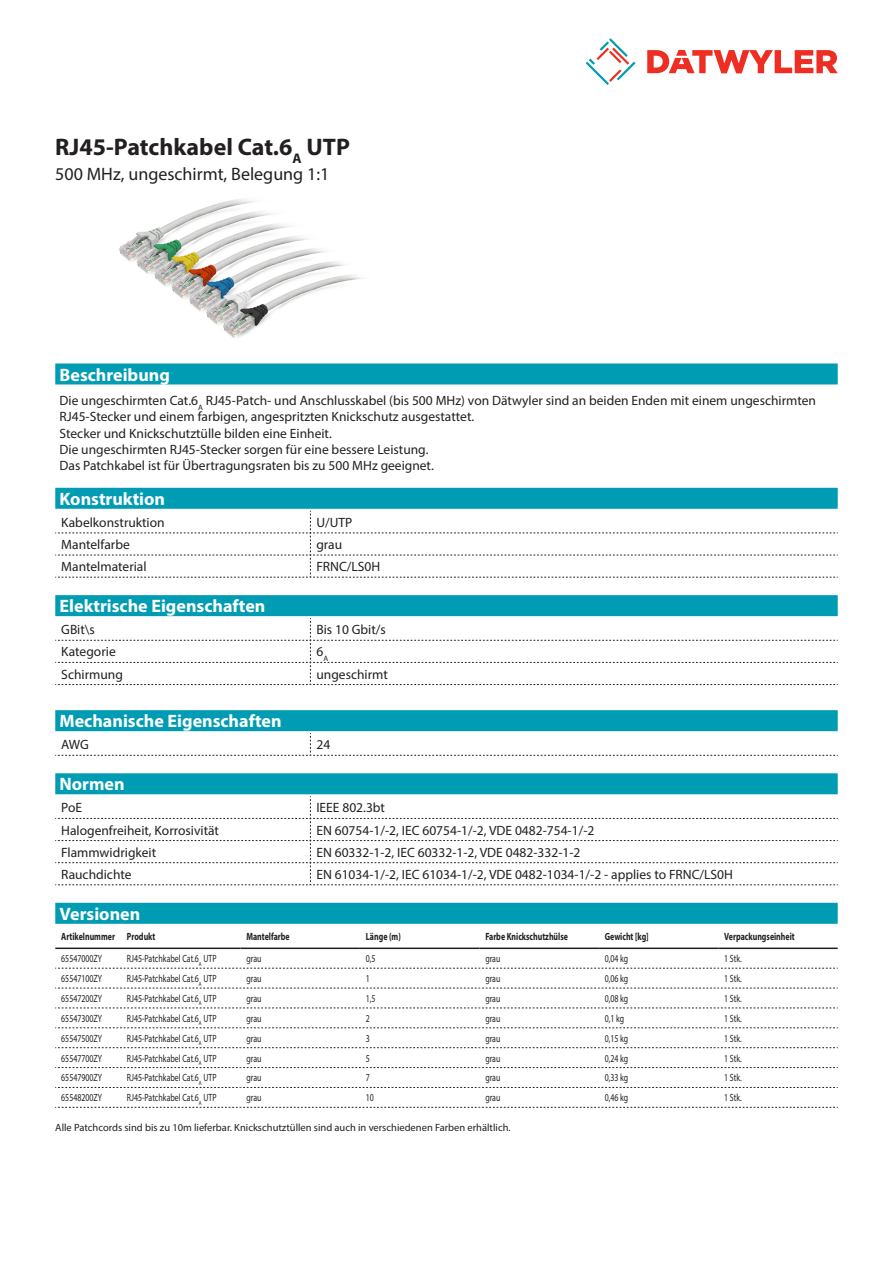
<style>
.page{position:relative;width:893px;height:1263px;background:#fff}
.page>*{position:absolute;margin:0;border:0;box-sizing:border-box;transform-origin:0 0}
.Product_Head{font:700 24px "Myriad Pro";color:#231f20}
.Standard_Head_Proper{font:700 18px "Myriad Pro";color:#fff}
.SubHead{font:18px "Myriad Pro";color:#231f20}
.Standard_text{font:13.5px/16.2px "Myriad Pro";color:#231f20}
.myriad_light_propert{font:13.5px "Myriad Pro";color:#231f20}
.myriadlight{font:10.5px "Myriad Pro";color:#231f20;scale:.75 1}
.imagetext{font:10.5px "Myriad Pro";color:#231f20}
.myriadbold{font:700 10.5px "Myriad Pro";color:#231f20;scale:.75 1}
</style>
<div class="page">
<svg style="left:586px;top:38px;width:49px;height:47px"></svg>
<svg style="left:647px;top:50px;width:191px;height:23px"></svg>
<div style="left:55px;top:773px;width:783px;height:21px;background:#009cb3"></div>
<svg style="left:55px;top:796px;width:783px;height:89px"></svg>
<div style="left:55px;top:488px;width:783px;height:21px;background:#009cb3"></div>
<svg style="left:55px;top:511px;width:783px;height:67px"></svg>
<div style="left:55px;top:710px;width:783px;height:21px;background:#009cb3"></div>
<svg style="left:55px;top:733px;width:783px;height:23px"></svg>
<img style="left:119px;top:199px;width:243px;height:139px">
<div style="left:55px;top:903px;width:783px;height:21px;background:#009cb3"></div>
<hr style="left:55px;top:947px;width:66px;height:2px;background:#231f20">
<hr style="left:121px;top:947px;width:119px;height:2px;background:#231f20">
<hr style="left:240px;top:947px;width:120px;height:2px;background:#231f20">
<hr style="left:360px;top:947px;width:119px;height:2px;background:#231f20">
<hr style="left:479px;top:947px;width:120px;height:2px;background:#231f20">
<hr style="left:599px;top:947px;width:119px;height:2px;background:#231f20">
<hr style="left:718px;top:947px;width:120px;height:2px;background:#231f20">
<svg style="left:55px;top:968px;width:783px;height:1px"></svg>
<svg style="left:55px;top:988px;width:783px;height:1px"></svg>
<svg style="left:55px;top:1008px;width:783px;height:1px"></svg>
<svg style="left:55px;top:1027px;width:783px;height:1px"></svg>
<svg style="left:55px;top:1047px;width:783px;height:1px"></svg>
<svg style="left:55px;top:1067px;width:783px;height:1px"></svg>
<svg style="left:55px;top:1087px;width:783px;height:1px"></svg>
<svg style="left:55px;top:1107px;width:783px;height:1px"></svg>
<div style="left:55px;top:363px;width:783px;height:21px;background:#009cb3"></div>
<div style="left:55px;top:595px;width:783px;height:21px;background:#009cb3"></div>
<svg style="left:55px;top:618px;width:783px;height:67px"></svg>
<p class="Product_Head" style="left:55px;top:131px;width:296px">RJ45-Patchkabel Cat.6<sub>A</sub> UTP</p>
<p class="SubHead" style="left:55px;top:163px;width:276px">500 MHz, ungeschirmt, Belegung 1:1</p>
<p class="Standard_Head_Proper" style="left:60px;top:363px;width:112px">Beschreibung</p>
<p class="Standard_text" style="left:60px;top:392px;width:758px">Die ungeschirmten Cat.6<sub>A</sub> RJ45-Patch- und Anschlusskabel (bis 500 MHz) von Dätwyler sind an beiden Enden mit einem ungeschirmten RJ45-Stecker und einem farbigen, angespritzten Knickschutz ausgestattet.<br>Stecker und Knickschutztülle bilden eine Einheit.<br>Die ungeschirmten RJ45-Stecker sorgen für eine bessere Leistung.<br>Das Patchkabel ist für Übertragungsraten bis zu 500 MHz geeignet.</p>
<p class="Standard_Head_Proper" style="left:60px;top:487px;width:107px">Konstruktion</p>
<p class="myriad_light_propert" style="left:61px;top:514px;width:105px">Kabelkonstruktion</p>
<p class="myriad_light_propert" style="left:316px;top:514px;width:37px">U/UTP</p>
<p class="myriad_light_propert" style="left:61px;top:536px;width:70px">Mantelfarbe</p>
<p class="myriad_light_propert" style="left:316px;top:536px;width:27px">grau</p>
<p class="myriad_light_propert" style="left:61px;top:558px;width:87px">Mantelmaterial</p>
<p class="myriad_light_propert" style="left:316px;top:558px;width:65px">FRNC/LS0H</p>
<p class="Standard_Head_Proper" style="left:60px;top:594px;width:207px">Elektrische Eigenschaften</p>
<p class="myriad_light_propert" style="left:61px;top:621px;width:35px">GBit\s</p>
<p class="myriad_light_propert" style="left:316px;top:621px;width:71px">Bis 10 Gbit/s</p>
<p class="myriad_light_propert" style="left:61px;top:643px;width:56px">Kategorie</p>
<p class="myriad_light_propert" style="left:316px;top:643px;width:13px">6<sub>A</sub></p>
<p class="myriad_light_propert" style="left:61px;top:666px;width:63px">Schirmung</p>
<p class="myriad_light_propert" style="left:316px;top:666px;width:73px">ungeschirmt</p>
<p class="Standard_Head_Proper" style="left:60px;top:709px;width:224px">Mechanische Eigenschaften</p>
<p class="myriad_light_propert" style="left:61px;top:736px;width:29px">AWG</p>
<p class="myriad_light_propert" style="left:316px;top:736px;width:15px">24</p>
<p class="Standard_Head_Proper" style="left:60px;top:772px;width:67px">Normen</p>
<p class="myriad_light_propert" style="left:61px;top:799px;width:22px">PoE</p>
<p class="myriad_light_propert" style="left:316px;top:799px;width:70px">IEEE 802.3bt</p>
<p class="myriad_light_propert" style="left:61px;top:822px;width:159px">Halogenfreiheit, Korrosivität</p>
<p class="myriad_light_propert" style="left:316px;top:822px;width:279px">EN 60754-1/-2, IEC 60754-1/-2, VDE 0482-754-1/-2</p>
<p class="myriad_light_propert" style="left:61px;top:844px;width:96px">Flammwidrigkeit</p>
<p class="myriad_light_propert" style="left:316px;top:844px;width:266px">EN 60332-1-2, IEC 60332-1-2, VDE 0482-332-1-2</p>
<p class="myriad_light_propert" style="left:61px;top:866px;width:72px">Rauchdichte</p>
<p class="myriad_light_propert" style="left:316px;top:866px;width:418px">EN 61034-1/-2, IEC 61034-1/-2, VDE 0482-1034-1/-2 - applies to FRNC/LS0H</p>
<p class="Standard_Head_Proper" style="left:60px;top:902px;width:82px">Versionen</p>
<p class="myriadbold" style="left:61px;top:929px;width:73px">Artikelnummer</p>
<p class="myriadbold" style="left:127px;top:929px;width:39px">Produkt</p>
<p class="myriadbold" style="left:246px;top:929px;width:59px">Mantelfarbe</p>
<p class="myriadbold" style="left:366px;top:929px;width:48px">Länge (m)</p>
<p class="myriadbold" style="left:485px;top:929px;width:112px">Farbe Knickschutzhülse</p>
<p class="myriadbold" style="left:605px;top:929px;width:60px">Gewicht [kg]</p>
<p class="myriadbold" style="left:724px;top:929px;width:95px">Verpackungseinheit</p>
<p class="myriadlight" style="left:61px;top:952px;width:56px">65547000ZY</p>
<p class="myriadlight" style="left:127px;top:952px;width:121px">RJ45-Patchkabel Cat.6<sub>A</sub> UTP</p>
<p class="myriadlight" style="left:246px;top:952px;width:22px">grau</p>
<p class="myriadlight" style="left:366px;top:952px;width:14px">0,5</p>
<p class="myriadlight" style="left:485px;top:952px;width:22px">grau</p>
<p class="myriadlight" style="left:605px;top:952px;width:33px">0,04 kg</p>
<p class="myriadlight" style="left:724px;top:952px;width:25px">1 Stk.</p>
<p class="myriadlight" style="left:61px;top:972px;width:56px">65547100ZY</p>
<p class="myriadlight" style="left:127px;top:972px;width:121px">RJ45-Patchkabel Cat.6<sub>A</sub> UTP</p>
<p class="myriadlight" style="left:246px;top:972px;width:22px">grau</p>
<p class="myriadlight" style="left:366px;top:972px;width:7px">1</p>
<p class="myriadlight" style="left:485px;top:972px;width:22px">grau</p>
<p class="myriadlight" style="left:605px;top:972px;width:33px">0,06 kg</p>
<p class="myriadlight" style="left:724px;top:972px;width:25px">1 Stk.</p>
<p class="myriadlight" style="left:61px;top:992px;width:56px">65547200ZY</p>
<p class="myriadlight" style="left:127px;top:992px;width:121px">RJ45-Patchkabel Cat.6<sub>A</sub> UTP</p>
<p class="myriadlight" style="left:246px;top:992px;width:22px">grau</p>
<p class="myriadlight" style="left:366px;top:992px;width:14px">1,5</p>
<p class="myriadlight" style="left:485px;top:992px;width:22px">grau</p>
<p class="myriadlight" style="left:605px;top:992px;width:33px">0,08 kg</p>
<p class="myriadlight" style="left:724px;top:992px;width:25px">1 Stk.</p>
<p class="myriadlight" style="left:61px;top:1012px;width:56px">65547300ZY</p>
<p class="myriadlight" style="left:127px;top:1012px;width:121px">RJ45-Patchkabel Cat.6<sub>A</sub> UTP</p>
<p class="myriadlight" style="left:246px;top:1012px;width:22px">grau</p>
<p class="myriadlight" style="left:366px;top:1012px;width:7px">2</p>
<p class="myriadlight" style="left:485px;top:1012px;width:22px">grau</p>
<p class="myriadlight" style="left:605px;top:1012px;width:27px">0,1 kg</p>
<p class="myriadlight" style="left:724px;top:1012px;width:25px">1 Stk.</p>
<p class="myriadlight" style="left:61px;top:1032px;width:56px">65547500ZY</p>
<p class="myriadlight" style="left:127px;top:1032px;width:121px">RJ45-Patchkabel Cat.6<sub>A</sub> UTP</p>
<p class="myriadlight" style="left:246px;top:1032px;width:22px">grau</p>
<p class="myriadlight" style="left:366px;top:1032px;width:7px">3</p>
<p class="myriadlight" style="left:485px;top:1032px;width:22px">grau</p>
<p class="myriadlight" style="left:605px;top:1032px;width:33px">0,15 kg</p>
<p class="myriadlight" style="left:724px;top:1032px;width:25px">1 Stk.</p>
<p class="myriadlight" style="left:61px;top:1051px;width:56px">65547700ZY</p>
<p class="myriadlight" style="left:127px;top:1051px;width:121px">RJ45-Patchkabel Cat.6<sub>A</sub> UTP</p>
<p class="myriadlight" style="left:246px;top:1051px;width:22px">grau</p>
<p class="myriadlight" style="left:366px;top:1051px;width:7px">5</p>
<p class="myriadlight" style="left:485px;top:1051px;width:22px">grau</p>
<p class="myriadlight" style="left:605px;top:1051px;width:33px">0,24 kg</p>
<p class="myriadlight" style="left:724px;top:1051px;width:25px">1 Stk.</p>
<p class="myriadlight" style="left:61px;top:1071px;width:56px">65547900ZY</p>
<p class="myriadlight" style="left:127px;top:1071px;width:121px">RJ45-Patchkabel Cat.6<sub>A</sub> UTP</p>
<p class="myriadlight" style="left:246px;top:1071px;width:22px">grau</p>
<p class="myriadlight" style="left:366px;top:1071px;width:7px">7</p>
<p class="myriadlight" style="left:485px;top:1071px;width:22px">grau</p>
<p class="myriadlight" style="left:605px;top:1071px;width:33px">0,33 kg</p>
<p class="myriadlight" style="left:724px;top:1071px;width:25px">1 Stk.</p>
<p class="myriadlight" style="left:61px;top:1091px;width:56px">65548200ZY</p>
<p class="myriadlight" style="left:127px;top:1091px;width:121px">RJ45-Patchkabel Cat.6<sub>A</sub> UTP</p>
<p class="myriadlight" style="left:246px;top:1091px;width:22px">grau</p>
<p class="myriadlight" style="left:366px;top:1091px;width:12px">10</p>
<p class="myriadlight" style="left:485px;top:1091px;width:22px">grau</p>
<p class="myriadlight" style="left:605px;top:1091px;width:33px">0,46 kg</p>
<p class="myriadlight" style="left:724px;top:1091px;width:25px">1 Stk.</p>
<p class="imagetext" style="left:55px;top:1121px;width:457px">Alle Patchcords sind bis zu 10m lieferbar. Knickschutztüllen sind auch in verschiedenen Farben erhältlich.</p>
</div>
